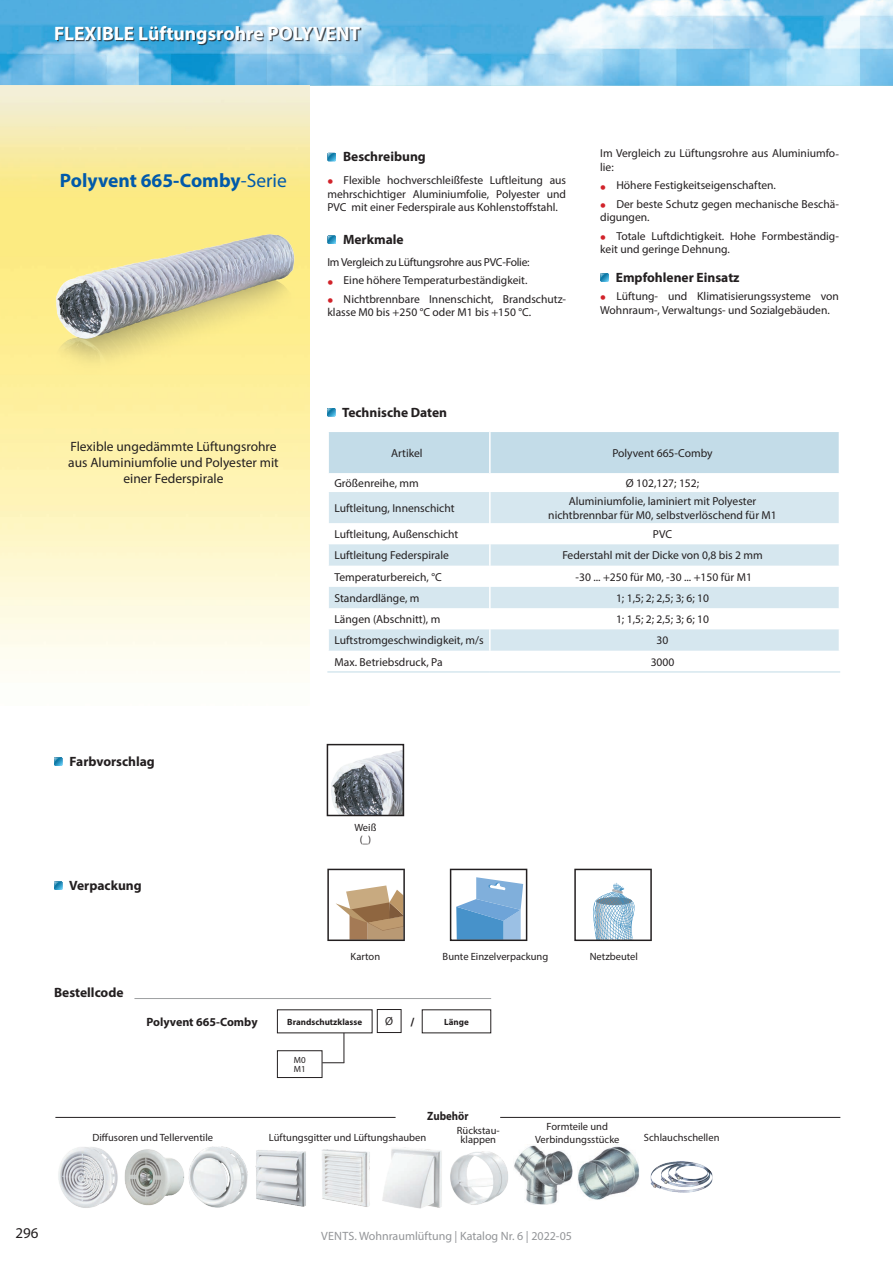
<style>
.page{position:relative;width:893px;height:1263px;background:#fff}
.page>*{position:absolute;margin:0;border:0;box-sizing:border-box;transform-origin:0 0}
.t1{font:700 19.5px "Myriad Pro";color:#fff}
.t2{font:700 19.5px "Myriad Pro";color:#015aaa}
.t3{font:15px "Myriad Pro";color:#231f20}
.t4{font:700 13.5px "Myriad Pro";color:#231f20}
.t5{font:13.5px/16.2px "Myriad Pro";color:#231f20;text-align:center}
.t6{font:12px "Myriad Pro";color:#939598}
.t7{font:700 12px "Myriad Pro";color:#231f20}
.t8{font:700 12px "Myriad Pro";color:#231f20;scale:.9 1}
.t9{font:11.55px/13.8px "Myriad Pro";color:#231f20}
.t10{font:11.55px "Myriad Pro";letter-spacing:-.025em;color:#231f20}
.t11{font:10.5px/12.6px "Myriad Pro";color:#231f20;text-align:center}
.t12{font:700 9px "Myriad Pro";color:#231f20}
.t13{font:9px/9px "Myriad Pro";color:#231f20}
.s1{font-weight:400}
.s2{font-weight:700;font-size:17.4px;color:#d1232a}
</style>
<div class="page">
<img style="left:0;top:0;width:893px;height:85px">
<div style="left:57px;top:28px;width:305px;height:18px;background:#231f20;opacity:.75"></div>
<svg style="left:327px;top:153px;width:9px;height:8px"></svg>
<svg style="left:327px;top:235px;width:9px;height:9px"></svg>
<svg style="left:600px;top:273px;width:9px;height:9px"></svg>
<svg style="left:329px;top:492px;width:510px;height:159px;fill:#d6e7ef"></svg>
<hr style="left:489px;top:492px;width:2px;height:31px;background:#fff">
<hr style="left:489px;top:523px;width:2px;height:21px;background:#fff">
<hr style="left:489px;top:544px;width:2px;height:22px;background:#fff">
<hr style="left:489px;top:566px;width:2px;height:21px;background:#fff">
<hr style="left:489px;top:587px;width:2px;height:21px;background:#fff">
<hr style="left:489px;top:608px;width:2px;height:21px;background:#fff">
<hr style="left:489px;top:629px;width:2px;height:22px;background:#fff">
<div style="left:329px;top:432px;width:510px;height:41px;background:#c3dce8"></div>
<hr style="left:327px;top:671px;width:163px;height:2px;background:#d6e7ef">
<hr style="left:490px;top:671px;width:350px;height:2px;background:#d6e7ef">
<svg style="left:327px;top:408px;width:9px;height:9px"></svg>
<svg style="left:327px;top:408px;width:8px;height:8px"></svg>
<svg style="left:54px;top:757px;width:8px;height:9px"></svg>
<svg style="left:54px;top:881px;width:8px;height:9px"></svg>
<svg style="left:327px;top:869px;width:78px;height:72px"></svg>
<svg style="left:450px;top:869px;width:77px;height:72px"></svg>
<svg style="left:574px;top:869px;width:78px;height:72px"></svg>
<img style="left:331px;top:750px;width:70px;height:63px">
<div style="left:327px;top:744px;width:77px;height:72px;border:2px solid #231f20"></div>
<hr style="left:134px;top:998px;width:357px;height:1px;background:#9d9fa2">
<div style="left:377px;top:1009px;width:24px;height:24px;border:1px solid #231f20"></div>
<hr style="left:55px;top:1117px;width:341px;height:1px;background:#231f20">
<hr style="left:500px;top:1117px;width:340px;height:1px;background:#231f20">
<img style="left:58px;top:1147px;width:60px;height:61px">
<img style="left:188px;top:1146px;width:118px;height:62px">
<img style="left:322px;top:1147px;width:120px;height:62px">
<img style="left:650px;top:1161px;width:63px;height:32px">
<img style="left:450px;top:1151px;width:58px;height:54px">
<img style="left:514px;top:1145px;width:59px;height:59px">
<img style="left:578px;top:1146px;width:61px;height:54px">
<img style="left:42px;top:202px;width:262px;height:218px">
<div style="left:277px;top:1050px;width:45px;height:28px;border:1px solid #231f20"></div>
<svg style="left:322px;top:1062px;width:22px;height:1px"></svg>
<hr style="left:344px;top:1033px;width:1px;height:30px;background:#231f20">
<img style="left:124px;top:1149px;width:60px;height:57px">
<h1 class="t1" style="left:54px;top:21px;width:308px">FLEXIBLE Lüftungsrohre POLYVENT</h1>
<h1 class="t2" style="left:60px;top:168px;width:228px">Polyvent 665-Comby<span class="s1">-Serie</span></h1>
<p class="t4" style="left:343px;top:148px;width:84px">Beschreibung</p>
<p class="t9" style="left:327px;top:173px;width:240px;text-align:justify"><span class="s2">•</span> Flexible hochverschleißfeste Luftleitung aus mehrschichtiger Aluminiumfolie, Polyester und PVC mit einer Federspirale aus Kohlenstoffstahl.</p>
<p class="t4" style="left:343px;top:231px;width:62px">Merkmale</p>
<p class="t10" style="left:327px;top:255px;width:204px">Im Vergleich zu Lüftungsrohre aus PVC-Folie:</p>
<p class="t9" style="left:327px;top:273px;width:202px"><span class="s2">•</span> Eine höhere Temperaturbeständigkeit.</p>
<p class="t9" style="left:327px;top:292px;width:240px"><span class="s2">•</span> Nichtbrennbare Innenschicht, Brandschutz&shy;klasse M0 bis +250 °C oder M1 bis +150 °C.</p>
<p class="t9" style="left:600px;top:147px;width:240px">Im Vergleich zu Lüftungsrohre aus Aluminiumfo&shy;lie:</p>
<p class="t9" style="left:600px;top:178px;width:177px"><span class="s2">•</span> Höhere Festigkeitseigenschaften.</p>
<p class="t9" style="left:600px;top:197px;width:240px"><span class="s2">•</span> Der beste Schutz gegen mechanische Beschä&shy;digungen.</p>
<p class="t9" style="left:600px;top:229px;width:240px"><span class="s2">•</span> Totale Luftdichtigkeit. Hohe Formbeständig&shy;keit und geringe Dehnung.</p>
<p class="t4" style="left:616px;top:268px;width:125px">Empfohlener Einsatz</p>
<p class="t9" style="left:600px;top:289px;width:240px"><span class="s2">•</span> Lüftung- und Klimatisierungssysteme von<br>Wohnraum-, Verwaltungs- und Sozialgebäuden.</p>
<p class="t4" style="left:342px;top:403px;width:107px">Technische Daten</p>
<p class="t5" style="left:68px;top:438px;width:212px">Flexible ungedämmte Lüftungsrohre aus Aluminiumfolie und Polyester mit einer Federspirale</p>
<p class="t9" style="left:391px;top:446px;width:33px">Artikel</p>
<p class="t9" style="left:612px;top:446px;width:102px">Polyvent 665-Comby</p>
<p class="t9" style="left:334px;top:476px;width:86px">Größenreihe, mm</p>
<p class="t9" style="left:626px;top:476px;width:75px">Ø 102,127; 152;</p>
<p class="t9" style="left:334px;top:501px;width:122px">Luftleitung, Innenschicht</p>
<p class="t9" style="left:548px;top:495px;width:230px;line-height:13.2px;text-align:center">Aluminiumfolie, laminiert mit Polyester nichtbrennbar für M0, selbstverlöschend für M1</p>
<p class="t9" style="left:334px;top:527px;width:125px">Luftleitung, Außenschicht</p>
<p class="t9" style="left:653px;top:527px;width:21px">PVC</p>
<p class="t9" style="left:334px;top:548px;width:116px">Luftleitung Federspirale</p>
<p class="t9" style="left:562px;top:548px;width:202px">Federstahl mit der Dicke von 0,8 bis 2 mm</p>
<p class="t9" style="left:334px;top:570px;width:109px">Temperaturbereich, °C</p>
<p class="t9" style="left:576px;top:570px;width:178px">-30 ... +250 für M0, -30 ... +150 für M1</p>
<p class="t9" style="left:334px;top:591px;width:86px">Standardlänge, m</p>
<p class="t9" style="left:616px;top:591px;width:95px">1; 1,5; 2; 2,5; 3; 6; 10</p>
<p class="t9" style="left:334px;top:612px;width:107px">Längen (Abschnitt), m</p>
<p class="t9" style="left:616px;top:612px;width:95px">1; 1,5; 2; 2,5; 3; 6; 10</p>
<p class="t9" style="left:334px;top:633px;width:151px">Luftstromgeschwindigkeit, m/s</p>
<p class="t9" style="left:657px;top:633px;width:13px">30</p>
<p class="t9" style="left:334px;top:655px;width:110px">Max. Betriebsdruck, Pa</p>
<p class="t9" style="left:651px;top:655px;width:25px">3000</p>
<p class="t4" style="left:70px;top:752px;width:87px">Farbvorschlag</p>
<p class="t4" style="left:69px;top:876px;width:74px">Verpackung</p>
<p class="t4" style="left:54px;top:984px;width:71px">Bestellcode</p>
<p class="t11" style="left:354px;top:820px;width:24px">Weiß (_)</p>
<p class="t11" style="left:351px;top:950px;width:31px">Karton</p>
<p class="t11" style="left:443px;top:950px;width:107px">Bunte Einzelverpackung</p>
<p class="t11" style="left:590px;top:950px;width:50px">Netzbeutel</p>
<p class="t7" style="left:146px;top:1014px;width:113px">Polyvent 665-Comby</p>
<p class="t9" style="left:385px;top:1014px;width:9px">Ø</p>
<p class="t7" style="left:410px;top:1014px;width:5px">/</p>
<p class="t12" style="left:444px;top:1016px;width:26px">Länge</p>
<p class="t12" style="left:287px;top:1016px;width:76px">Brandschutzklasse</p>
<p class="t13" style="left:294px;top:1055px;width:13px">M0<br>M1</p>
<p class="t8" style="left:427px;top:1108px;width:47px">Zubehör</p>
<p class="t11" style="left:93px;top:1131px;width:122px">Diffusoren und Tellerventile</p>
<p class="t11" style="left:269px;top:1130px;width:159px">Lüftungsgitter und Lüftungshauben</p>
<p class="t11" style="left:535px;top:1120px;width:86px">Formteile und<br>Verbindungsstücke</p>
<p class="t11" style="left:644px;top:1131px;width:77px">Schlauchschellen</p>
<p class="t11" style="left:457px;top:1126px;width:44px;line-height:9px">Rückstau&shy;klappen</p>
<p class="t3" style="left:15px;top:1224px;width:25px">296</p>
<p class="t6" style="left:321px;top:1229px;width:252px">VENTS. Wohnraumlüftung | Katalog Nr. 6 | 2022-05</p>
</div>
